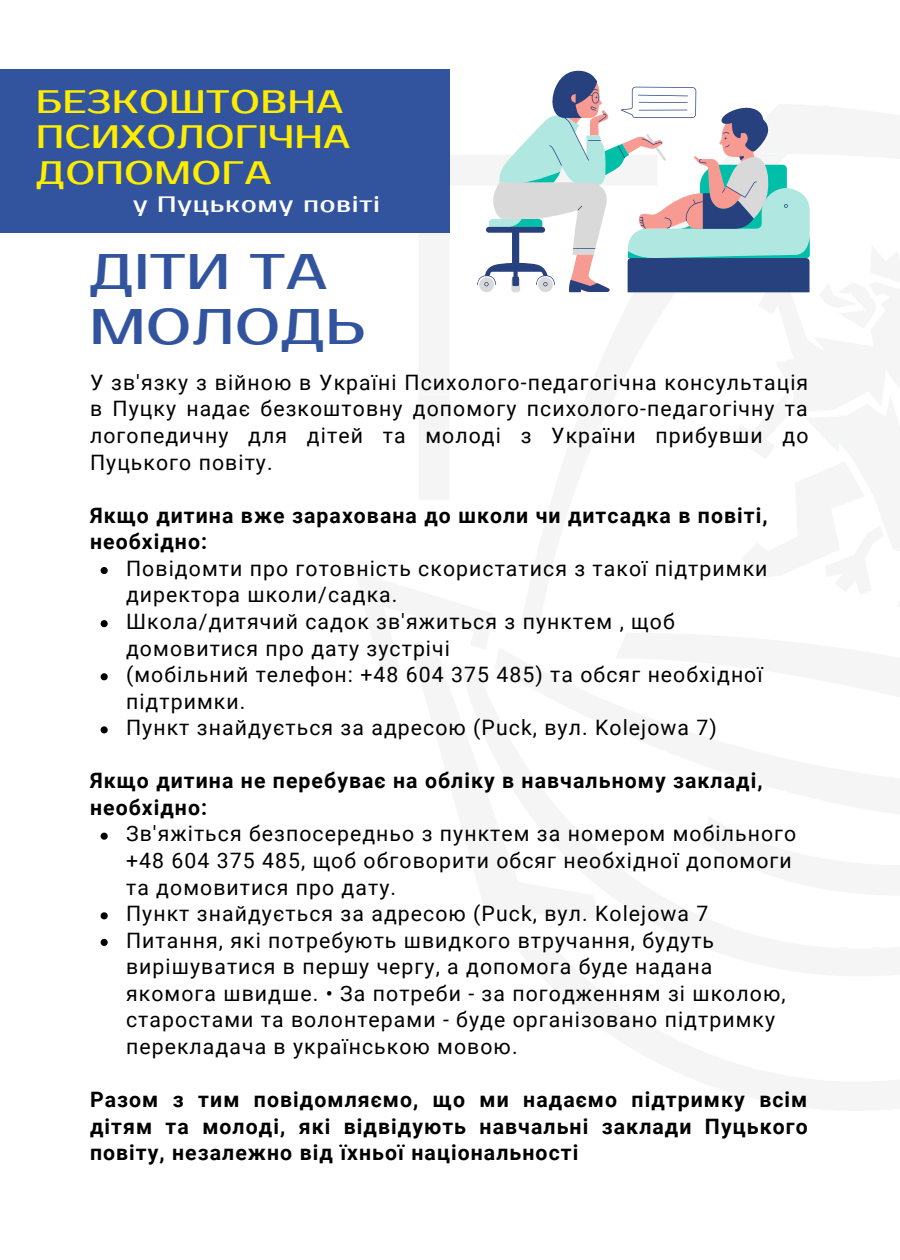
<style>
.page{position:relative;width:900px;height:1260px;background:#fff}
.page>*{position:absolute;margin:0;border:0;box-sizing:border-box;transform-origin:0 0}
.t1{font:50px/54.5px "Prosto One";letter-spacing:.025em;color:#32549f}
.t2{font:32.5px/35.5px "Prosto One";letter-spacing:.035em;color:#ffed00}
.t3{font:22.25px "Prosto One";letter-spacing:.05em;color:#fff}
.t4{font:21.25px/26.5px "Roboto";letter-spacing:.05em;color:#000}
.t5{font:700 21.25px/26.5px "Roboto";letter-spacing:.05em;color:#000}
</style>
<div class="page">
<img style="left:354px;top:106px;width:546px;height:1004px">
<div style="left:0;top:69px;width:450px;height:163px;background:#32549f"></div>
<svg style="left:101px;top:567px;width:7px;height:7px"></svg>
<svg style="left:101px;top:620px;width:7px;height:7px"></svg>
<svg style="left:101px;top:673px;width:7px;height:7px"></svg>
<svg style="left:101px;top:726px;width:7px;height:7px"></svg>
<svg style="left:101px;top:833px;width:7px;height:7px"></svg>
<svg style="left:101px;top:912px;width:7px;height:7px"></svg>
<svg style="left:101px;top:939px;width:7px;height:7px"></svg>
<svg style="left:477px;top:70px;width:333px;height:222px"></svg>
<p class="t2" style="left:36px;top:85px;width:315px">БЕЗКОШТОВНА<br>ПСИХОЛОГІЧНА<br>ДОПОМОГА</p>
<p class="t3" style="left:133px;top:191px;width:248px">у Пуцькому повіті</p>
<p class="t1" style="left:90px;top:246px;width:277px">ДІТИ ТА<br>МОЛОДЬ</p>
<p class="t4" style="left:90px;top:369px;width:720px;text-align:justify">У зв'язку з війною в Україні Психолого-педагогічна консультація в Пуцку надає безкоштовну допомогу психолого-педагогічну та логопедичну для дітей та молоді з України прибувши до Пуцького повіту.</p>
<p class="t5" style="left:90px;top:502px;width:679px">Якщо дитина вже зарахована до школи чи дитсадка в повіті, необхідно:</p>
<p class="t4" style="left:126px;top:555px;width:643px">Повідомти про готовність скористатися з такої підтримки директора школи/садка.</p>
<p class="t4" style="left:126px;top:608px;width:550px">Школа/дитячий садок зв'яжиться з пунктем , щоб домовитися про дату зустрічі</p>
<p class="t4" style="left:126px;top:662px;width:638px">(мобільний телефон: +48 604 375 485) та обсяг необхідної підтримки.</p>
<p class="t4" style="left:126px;top:715px;width:592px">Пункт знайдується за адресою (Puck, вул. Kolejowa 7)</p>
<p class="t5" style="left:90px;top:768px;width:674px">Якщо дитина не перебуває на обліку в навчальному закладі, необхідно:</p>
<p class="t4" style="left:126px;top:821px;width:672px">Зв'яжіться безпосередньо з пунктем за номером мобільного +48 604 375 485, щоб обговорити обсяг необхідної допомоги та домовитися про дату.</p>
<p class="t4" style="left:126px;top:901px;width:584px">Пункт знайдується за адресою (Puck, вул. Kolejowa 7</p>
<p class="t4" style="left:126px;top:927px;width:661px">Питання, які потребують швидкого втручання, будуть вирішуватися в першу чергу, а допомога буде надана якомога швидше. • За потреби - за погодженням зі школою, старостами та волонтерами - буде організовано підтримку перекладача в українською мовою.</p>
<p class="t5" style="left:90px;top:1087px;width:719px;text-align:justify">Разом з тим повідомляємо, що ми надаємо підтримку всім дітям та молоді, які відвідують навчальні заклади Пуцького повіту, незалежно від їхньої національності</p>
</div>
